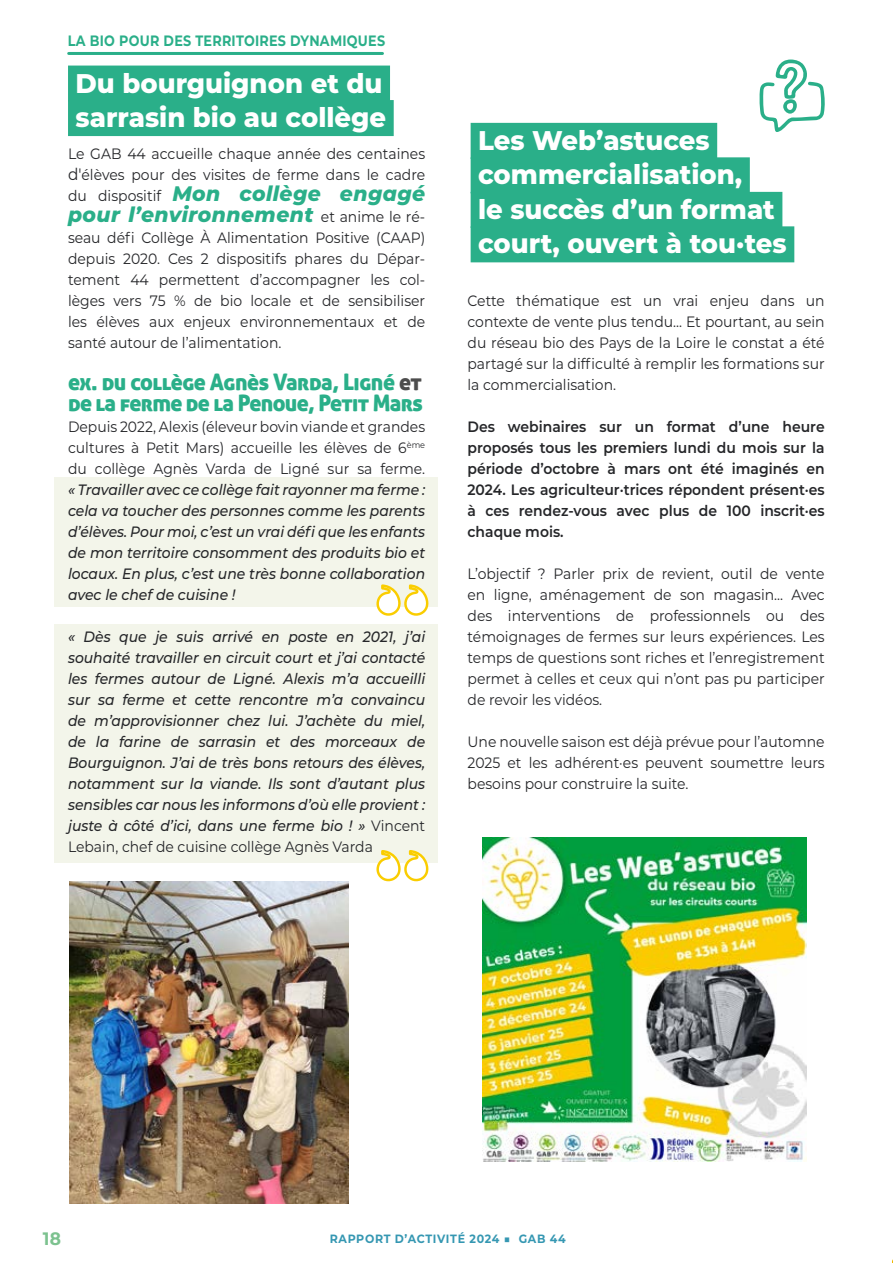
<style>
.page{position:relative;width:893px;height:1263px;background:#fff}
.page>*{position:absolute;margin:0;border:0;box-sizing:border-box;transform-origin:0 0}
.t1{font:800 27px/34.5px "Montserrat";color:#fff;scale:.96 1}
.t2{font:22.5px/21px "Aller Display";letter-spacing:-.03em;color:#2aaf89}
.t3{font:italic 800 21px/21px "Montserrat";letter-spacing:.02em;color:#2aaf89}
.t4{font:700 18px "Montserrat Alternates";color:#7cc28f;scale:.95 1}
.t5{font:15px/21px "Montserrat";color:#252629;text-align:justify;scale:.93 1}
.t6{font:italic 500 15px/21px "Montserrat";color:#252629;text-align:justify;scale:.93 1}
.t7{font:600 15px/21px "Montserrat";color:#252629;text-align:justify;scale:.93 1}
.t8{font:700 15px "Montserrat";letter-spacing:.02em;color:#2aaf89;scale:.85 1}
.t9{font:700 12px "Montserrat";letter-spacing:.06em;color:#3597b2;scale:.92 1}
.s1{font-size:16.5px}
.s2{font-weight:400;font-style:normal;font-size:15px;color:#252629}
.s3{color:#4d4d4d}
.s4{font-weight:400;font-style:normal}
</style>
<div class="page">
<img style="left:70px;top:881px;width:278px;height:322px">
<div style="left:54px;top:477px;width:384px;height:130px;background:#f3f5ea"></div>
<div style="left:54px;top:624px;width:384px;height:239px;background:#f3f5ea"></div>
<div style="left:471px;top:123px;width:246px;height:36px;background:#2aaf89"></div>
<div style="left:471px;top:157px;width:279px;height:36px;background:#2aaf89"></div>
<div style="left:471px;top:192px;width:311px;height:36px;background:#2aaf89"></div>
<div style="left:471px;top:226px;width:323px;height:36px;background:#2aaf89"></div>
<img style="left:482px;top:837px;width:324px;height:324px">
<svg style="left:376px;top:584px;width:53px;height:32px"></svg>
<svg style="left:376px;top:850px;width:53px;height:32px"></svg>
<div style="left:68px;top:66px;width:322px;height:36px;background:#2aaf89"></div>
<div style="left:68px;top:100px;width:326px;height:36px;background:#2aaf89"></div>
<hr style="left:69px;top:52px;width:313px;height:3px;background:#2aaf89">
<svg style="left:759px;top:60px;width:66px;height:72px"></svg>
<p class="t8" style="left:68px;top:30px;width:375px">LA BIO POUR DES TERRITOIRES DYNAMIQUES</p>
<h1 class="t1" style="left:76px;top:64px;width:325px">Du bourguignon et du sarrasin bio au collège</h1>
<p class="t5" style="left:68px;top:143px;width:386px">Le GAB 44 accueille chaque année des centaines <span class="s1">d'</span>élèves pour des visites de ferme dans le cadre</p>
<h3 class="t3" style="left:68px;top:182px;width:359px"><span class="s2">du dispositif</span> Mon collège engagé pour l’environnement <span class="s2">et anime le ré-</span></h3>
<p class="t5" style="left:68px;top:227px;width:386px">seau défi Collège À Alimentation Positive (CAAP) depuis 2020. Ces 2 dispositifs phares du Dépar&shy;tement 44 permettent d’accompagner les col&shy;lèges vers 75 % de bio locale et de sensibiliser les élèves aux enjeux environnementaux et de santé autour de l’alimentation.</p>
<h2 class="t2" style="left:68px;top:371px;width:356px">ex. du collège Agnès Varda, Ligné <span class="s3">et </span>de la ferme de la Penoue, Petit Mars</h2>
<p class="t5" style="left:68px;top:416px;width:386px">Depuis 2022, Alexis (éleveur bovin viande et grandes cultures à Petit Mars) accueille les élèves de 6<sup>ème </sup>du collège Agnès Varda de Ligné sur sa ferme.</p>
<p class="t6" style="left:68px;top:479px;width:386px">« Travailler avec ce collège fait rayonner ma ferme : cela va toucher des personnes comme les parents d’élèves. Pour moi, c’est un vrai défi que les enfants de mon territoire consomment des produits bio et locaux. En plus, c’est une très bonne collaboration avec le chef de cuisine !</p>
<p class="t6" style="left:68px;top:626px;width:386px">« Dès que je suis arrivé en poste en 2021, j’ai souhaité travailler en circuit court et j’ai contacté les fermes autour de Ligné. Alexis m’a accueilli sur sa ferme et cette rencontre m’a convaincu de m’approvisionner chez lui. J’achète du miel, de la farine de sarrasin et des morceaux de Bourguignon. J’ai de très bons retours des élèves, notamment sur la viande. Ils sont d’autant plus sensibles car nous les informons d’où elle provient : juste à côté d’ici, dans une ferme bio ! » <span class="s4">Vincent Lebain, chef de cuisine collège Agnès Varda</span></p>
<h1 class="t1" style="left:478px;top:122px;width:323px">Les Web’astuces commercialisation,<br>le succès d’un format court, ouvert à tou·tes</h1>
<p class="t5" style="left:468px;top:290px;width:386px">Cette thématique est un vrai enjeu dans un contexte de vente plus tendu... Et pourtant, au sein du réseau bio des Pays de la Loire le constat a été partagé sur la difficulté à remplir les formations sur la commercialisation.</p>
<p class="t7" style="left:468px;top:416px;width:386px">Des webinaires sur un format d’une heure proposés tous les premiers lundi du mois sur la période d’octobre à mars ont été imaginés en 2024. Les agriculteur·trices répondent présent·es à ces rendez-vous avec plus de 100 inscrit·es chaque mois.</p>
<p class="t5" style="left:468px;top:563px;width:386px">L’objectif ? Parler prix de revient, outil de vente en ligne, aménagement de son magasin... Avec des interventions de professionnels ou des témoignages de fermes sur leurs expériences. Les temps de questions sont riches et l’enregistrement permet à celles et ceux qui n’ont pas pu participer de revoir les vidéos.</p>
<p class="t5" style="left:468px;top:731px;width:386px">Une nouvelle saison est déjà prévue pour l’automne 2025 et les adhérent·es peuvent soumettre leurs besoins pour construire la suite.</p>
<p class="t4" style="left:43px;top:1225px;width:21px">18</p>
<p class="t9" style="left:330px;top:1230px;width:258px">RAPPORT D’ACTIVITÉ 2024 ■ GAB 44</p>
</div>
